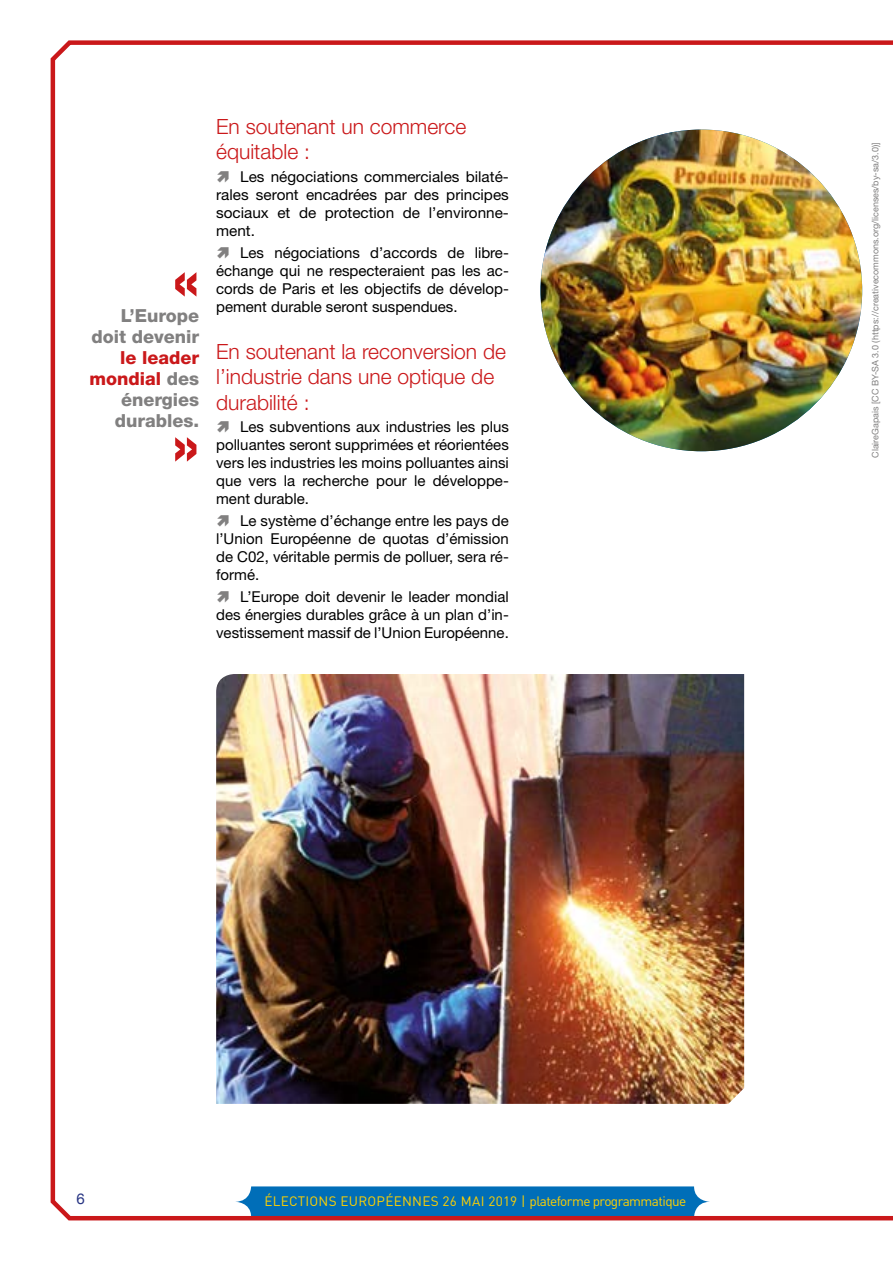
<style>
.page{position:relative;width:893px;height:1263px;background:#fff}
.page>*{position:absolute;margin:0;border:0;box-sizing:border-box;transform-origin:0 0}
.t1{font:800 60px "Helvetica Neue LT Std";color:#ca181a}
.t2{font:300 21px/25.2px "Helvetica Neue LT Std";color:#ca181a}
.t3{font:800 18px/21px "Helvetica Neue LT Std";color:#818080;text-align:right}
.t4{font:15px/18px "Helvetica Neue LT Std";color:#000;text-align:justify}
.t5{font:15px "Helvetica Neue";color:#283583}
.t6{font:13.5px "DIN";letter-spacing:.01em;color:#ffd100}
.t7{font:9px "Helvetica Neue LT Std";color:#818080}
.s1{color:#ca181a}
</style>
<div class="page">
<img style="left:51px;top:40px;width:841px;height:1180px">
<img style="left:540px;top:130px;width:322px;height:321px;border-radius:161px">
<svg style="left:217px;top:170px;width:28px;height:12px"></svg>
<svg style="left:217px;top:247px;width:28px;height:12px"></svg>
<svg style="left:217px;top:421px;width:28px;height:12px"></svg>
<svg style="left:217px;top:515px;width:28px;height:12px"></svg>
<svg style="left:217px;top:591px;width:28px;height:12px"></svg>
<h1 class="t1" style="left:172px;top:244px;width:28px">«</h1>
<p class="t3" style="left:91px;top:305px;width:109px">L’Europe doit devenir</p>
<p class="t3" style="left:89px;top:347px;width:111px"><span class="s1">le leader mondial</span> des énergies durables.</p>
<h1 class="t1" style="left:172px;top:409px;width:28px">»</h1>
<h2 class="t2" style="left:216px;top:114px;width:252px">En soutenant un commerce équitable :</h2>
<p class="t4" style="left:216px;top:167px;width:294px;text-indent:24px">Les négociations commerciales bilaté&shy;rales seront encadrées par des principes sociaux et de protection de l’environne&shy;ment.</p>
<p class="t4" style="left:216px;top:243px;width:294px;text-indent:24px">Les négociations d’accords de libre&shy;échange qui ne respecteraient pas les ac&shy;cords de Paris et les objectifs de dévelop&shy;pement durable seront suspendues.</p>
<h2 class="t2" style="left:216px;top:339px;width:291px">En soutenant la reconversion de l’industrie dans une optique de durabilité :</h2>
<p class="t4" style="left:216px;top:417px;width:294px;text-indent:24px">Les subventions aux industries les plus polluantes seront supprimées et réorientées vers les industries les moins polluantes ainsi que vers la recherche pour le développe&shy;ment durable.</p>
<p class="t4" style="left:216px;top:512px;width:294px;text-indent:24px">Le système d’échange entre les pays de l’Union Européenne de quotas d’émission de C02, véritable permis de polluer, sera ré&shy;formé.</p>
<p class="t4" style="left:216px;top:588px;width:294px;text-indent:24px">L’Europe doit devenir le leader mondial des énergies durables grâce à un plan d’in&shy;vestissement massif de l’Union Européenne.</p>
<p class="t7" style="left:870px;top:458px;width:317px;rotate:-90deg">ClaireGapais [CC BY-SA 3.0 (https://creativecommons.org/licenses/by-sa/3.0)]</p>
<p class="t5" style="left:77px;top:1188px;width:10px">6</p>
<p class="t6" style="left:264px;top:1193px;width:423px">ÉLECTIONS EUROPÉENNES 26 MAI 2019 | plateforme programmatique</p>
</div>
